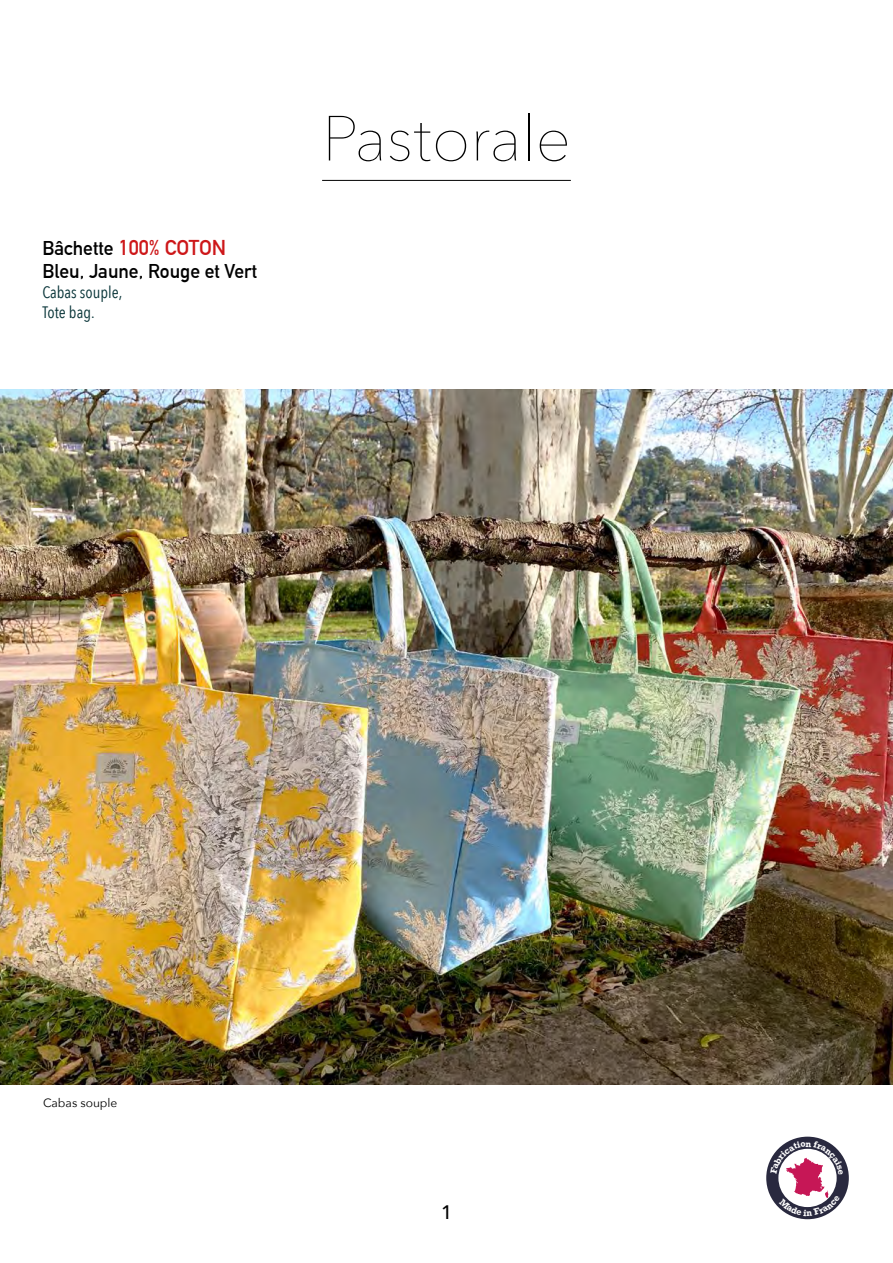
<style>
.page{position:relative;width:893px;height:1263px;background:#fff}
.page>*{position:absolute;margin:0;border:0;box-sizing:border-box;transform-origin:0 0}
.t1{font:200 63px "Avenir Next";color:#000}
.t2{font:700 21px "DIN Alternate";color:#cd1719}
.t3{font:700 19.5px "DIN Alternate";color:#000}
.t4{font:500 19.5px "Avenir";color:#000}
.t5{font:16.5px/19.8px "Avenir Next Condensed";color:#073337}
.t6{font:12px "Avenir Next";color:#000}
.s1{font-size:19.5px;color:#000}
</style>
<div class="page">
<hr style="left:322px;top:180px;width:249px;height:1px;background:#000">
<img style="left:0;top:389px;width:893px;height:696px">
<svg style="left:766px;top:1137px;width:83px;height:82px"></svg>
<p class="t2" style="left:43px;top:232px;width:185px"><span class="s1">Bâchette</span> 100% COTON</p>
<p class="t3" style="left:43px;top:257px;width:216px">Bleu, Jaune, Rouge et Vert</p>
<p class="t5" style="left:43px;top:282px;width:81px">Cabas souple,<br>Tote bag.</p>
<h1 class="t1" style="left:322px;top:85px;width:250px">Pastorale</h1>
<p class="t6" style="left:43px;top:1093px;width:76px">Cabas souple</p>
<p class="t4" style="left:441px;top:1196px;width:12px">1</p>
</div>
